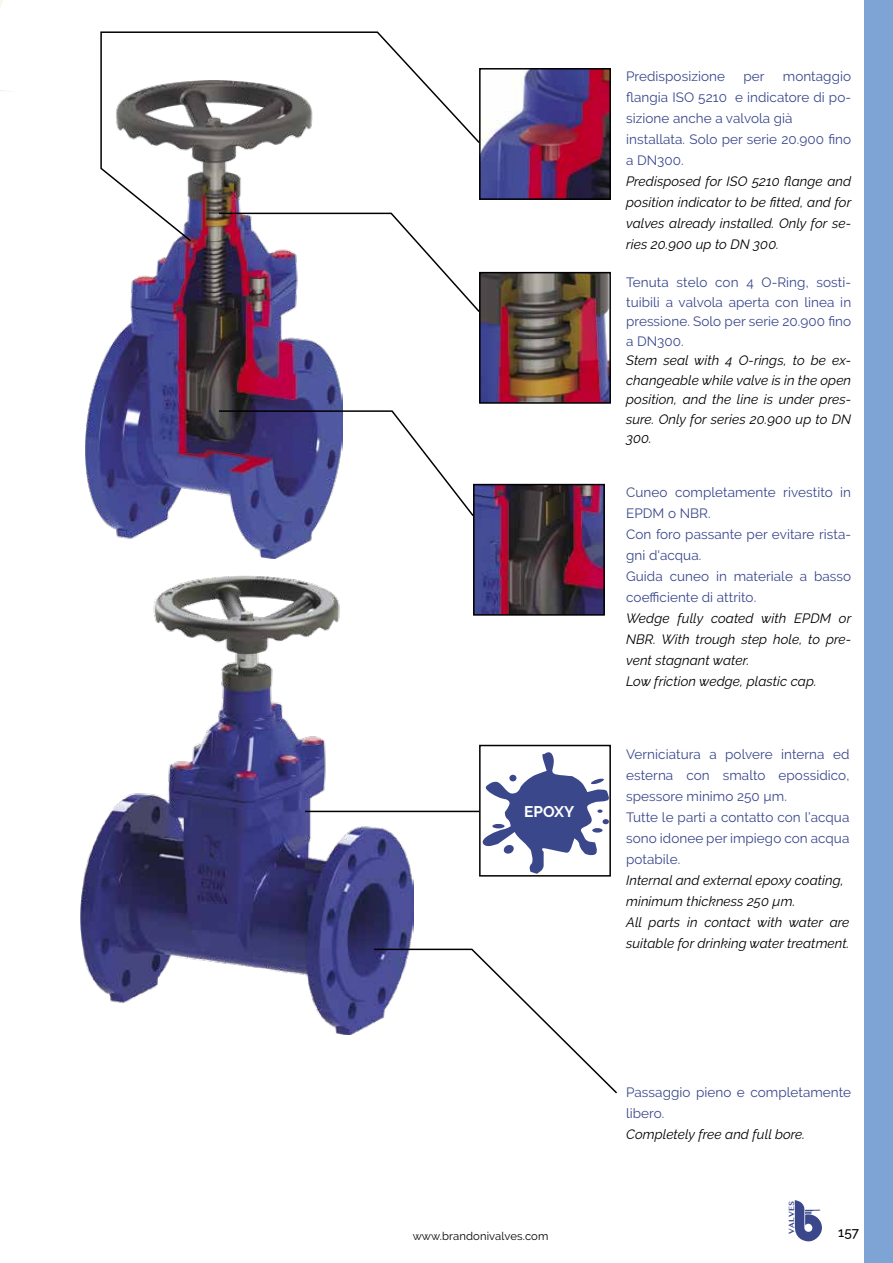
<style>
.page{position:relative;width:893px;height:1263px;background:#fff}
.page>*{position:absolute;margin:0;border:0;box-sizing:border-box;transform-origin:0 0}
.t1{font:700 15.45px "Raleway";color:#fff}
.t2{font:13.5px/21px "Raleway";letter-spacing:.005em;color:#3a478c}
.t3{font:italic 13.5px/21px "Raleway";letter-spacing:.005em;color:#000}
.t4{font:500 13.5px "Raleway";color:#000}
.t5{font:11.25px "Raleway";letter-spacing:.01em;color:#000}
.t6{font:700 7.8px "Lao MN";color:#3a478b}
</style>
<div class="page">
<svg style="left:0;top:0;width:4px;height:91px"></svg>
<svg style="left:794px;top:1200px;width:28px;height:41px"></svg>
<div style="left:864px;top:0;width:29px;height:1263px;background:#7ea4d6"></div>
<svg style="left:482px;top:752px;width:126px;height:121px"></svg>
<div style="left:479px;top:745px;width:132px;height:131px;border:2px solid #000"></div>
<img style="left:482px;top:275px;width:126px;height:126px">
<div style="left:479px;top:272px;width:132px;height:132px;border:2px solid #000"></div>
<img style="left:482px;top:71px;width:126px;height:126px">
<div style="left:479px;top:68px;width:132px;height:132px;border:2px solid #000"></div>
<img style="left:81px;top:576px;width:333px;height:458px">
<img style="left:85px;top:243px;width:258px;height:315px">
<svg style="left:100px;top:31px;width:381px;height:212px"></svg>
<svg style="left:373px;top:948px;width:244px;height:146px"></svg>
<hr style="left:305px;top:811px;width:174px;height:1px;background:#000">
<svg style="left:217px;top:212px;width:264px;height:102px"></svg>
<img style="left:476px;top:487px;width:126px;height:126px">
<div style="left:473px;top:484px;width:132px;height:132px;border:2px solid #000"></div>
<svg style="left:217px;top:410px;width:258px;height:108px"></svg>
<p class="t2" style="left:626px;top:65px;width:227px;text-indent:157px">montaggio flangia ISO 5210 e indicatore di po&shy;sizione anche a valvola già installata. Solo per serie 20.900 fino a DN300.</p>
<p class="t3" style="left:626px;top:170px;width:227px;text-align:justify">Predisposed for ISO 5210 flange and position indicator to be fitted, and for valves already installed. Only for se&shy;ries 20.900 up to DN 300.</p>
<p class="t2" style="left:626px;top:65px;width:100px">Predisposizione</p>
<p class="t2" style="left:743px;top:65px;width:23px">per</p>
<p class="t2" style="left:626px;top:273px;width:227px;line-height:19.5px;text-align:justify">Tenuta stelo con 4 O-Ring, sosti&shy;tuibili a valvola aperta con linea in pressione. Solo per serie 20.900 fino a DN300.</p>
<p class="t3" style="left:626px;top:351px;width:227px;line-height:19.5px;text-align:justify">Stem seal with 4 O-rings, to be ex&shy;changeable while valve is in the open position, and the line is under pres&shy;sure. Only for series 20.900 up to DN 300.</p>
<p class="t1" style="left:524px;top:803px;width:52px">EPOXY</p>
<p class="t2" style="left:626px;top:481px;width:227px">Cuneo completamente rivestito in<br>EPDM o NBR.<br>Con foro passante per evitare rista&shy;gni d'acqua.<br>Guida cuneo in materiale a basso coefficiente di attrito.</p>
<p class="t3" style="left:626px;top:607px;width:227px">Wedge fully coated with EPDM or<br>NBR. With trough step hole, to pre&shy;vent stagnant water.<br>Low friction wedge, plastic cap.</p>
<p class="t2" style="left:626px;top:744px;width:225px">Verniciatura a polvere interna ed esterna con smalto epossidico, spessore minimo 250 µm.<br>Tutte le parti a contatto con l’acqua sono idonee per impiego con acqua potabile.</p>
<p class="t3" style="left:626px;top:870px;width:225px">Internal and external epoxy coating, minimum thickness 250 µm.<br>All parts in contact with water are suitable for drinking water treatment.</p>
<p class="t2" style="left:626px;top:1082px;width:227px">Passaggio pieno e completamente libero.</p>
<p class="t3" style="left:626px;top:1124px;width:180px">Completely free and full bore.</p>
<p class="t6" style="left:787px;top:1233px;width:34px;rotate:-90deg">VALVES</p>
<p class="t5" style="left:413px;top:1229px;width:137px">www.brandonivalves.com</p>
<p class="t4" style="left:838px;top:1225px;width:22px">157</p>
</div>
